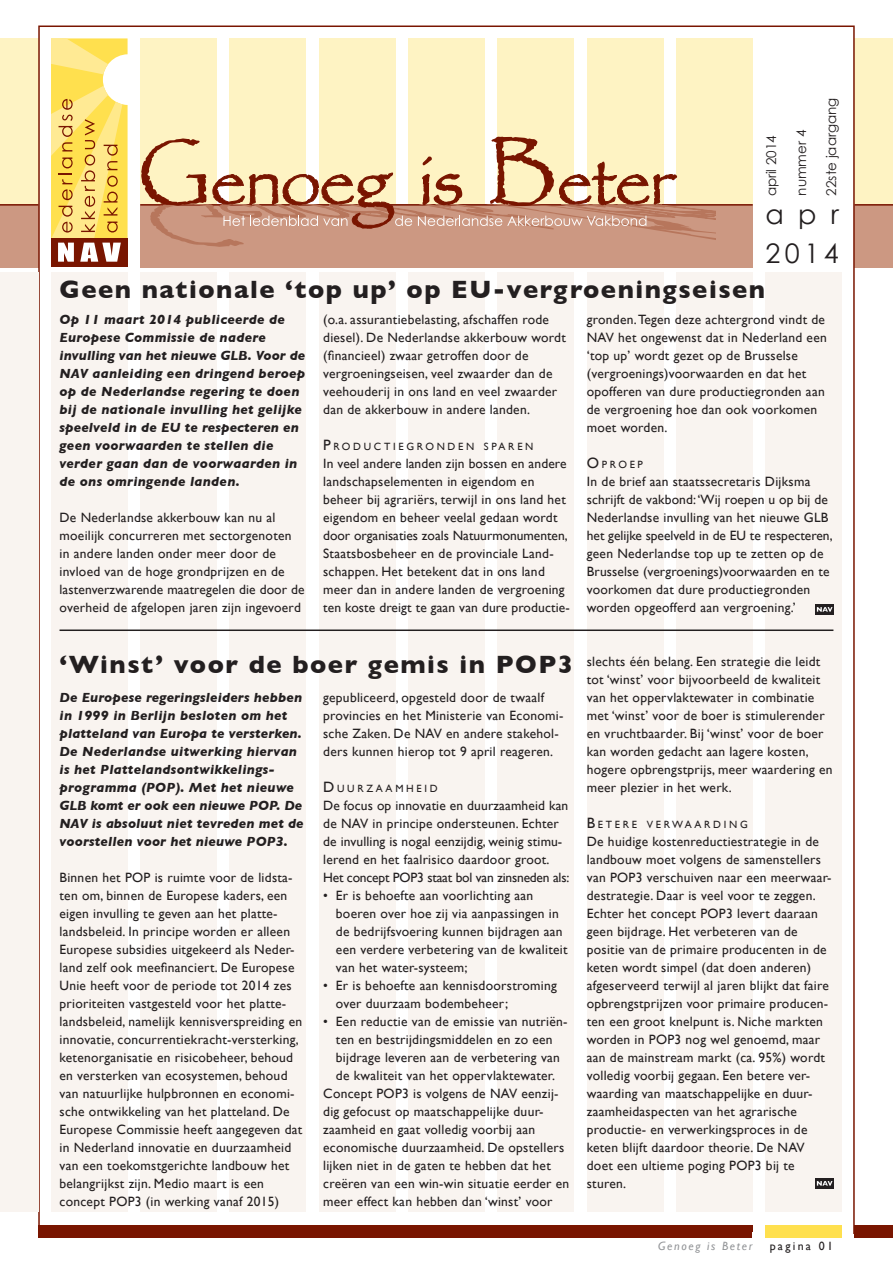
<style>
.page{position:relative;width:893px;height:1263px;background:#fff}
.page>*{position:absolute;margin:0;border:0;box-sizing:border-box;transform-origin:0 0}
.t1{font:27px/39px "Century Gothic";letter-spacing:.17em;color:#231f20}
.t2{font:700 25.5px "Gill Sans";letter-spacing:.06em;color:#231f20}
.t3{font:13.5px/18px "Gill Sans";letter-spacing:.02em;color:#231f20}
.t4{font:italic 700 13.5px/18px "Gill Sans";letter-spacing:.02em;color:#231f20}
.t5{font:13.5px "Century Gothic";color:#231f20}
.t6{font:italic 12px "Gill Sans";letter-spacing:.14em;color:#939598}
.t7{font:12px "Gill Sans";letter-spacing:.19em;color:#231f20}
.t8{font:10.5px "Gill Sans";letter-spacing:.255em;color:#231f20}
.s1{font-size:15px}
</style>
<div class="page">
<div style="left:855px;top:38px;width:38px;height:166px;background:#fef3c3"></div>
<div style="left:855px;top:204px;width:38px;height:64px;background:#cc9882"></div>
<div style="left:0;top:38px;width:38px;height:166px;background:#fef3c3"></div>
<div style="left:0;top:204px;width:38px;height:64px;background:#cc9882"></div>
<div style="left:140px;top:204px;width:613px;height:64px;background:#cc9882"></div>
<div style="left:0;top:272px;width:38px;height:940px;background:#f9f4f0"></div>
<hr style="left:0;top:204px;width:38px;height:2px;background:#791500">
<div style="left:51px;top:238px;width:77px;height:29px;background:#791500"></div>
<svg style="left:51px;top:38px;width:77px;height:224px;background:#efcf6d"></svg>
<div style="left:140px;top:38px;width:77px;height:166px;background:#fef3c3"></div>
<div style="left:230px;top:38px;width:76px;height:166px;background:#fef3c3"></div>
<div style="left:319px;top:38px;width:76px;height:166px;background:#fef3c3"></div>
<div style="left:408px;top:38px;width:77px;height:166px;background:#fef3c3"></div>
<div style="left:497px;top:38px;width:77px;height:166px;background:#fef3c3"></div>
<div style="left:587px;top:38px;width:76px;height:166px;background:#fef3c3"></div>
<div style="left:676px;top:38px;width:77px;height:166px;background:#fef3c3"></div>
<hr style="left:140px;top:204px;width:613px;height:2px;background:#791500">
<div style="left:51px;top:272px;width:77px;height:940px;background:#f9f4f0"></div>
<div style="left:140px;top:272px;width:77px;height:940px;background:#f9f4f0"></div>
<div style="left:230px;top:272px;width:76px;height:940px;background:#f9f4f0"></div>
<div style="left:319px;top:272px;width:76px;height:940px;background:#f9f4f0"></div>
<div style="left:408px;top:272px;width:77px;height:940px;background:#f9f4f0"></div>
<div style="left:497px;top:272px;width:77px;height:940px;background:#f9f4f0"></div>
<div style="left:587px;top:272px;width:76px;height:940px;background:#f9f4f0"></div>
<div style="left:676px;top:272px;width:77px;height:940px;background:#f9f4f0"></div>
<div style="left:765px;top:272px;width:77px;height:940px;background:#f9f4f0"></div>
<hr style="left:855px;top:204px;width:38px;height:2px;background:#791500">
<div style="left:38px;top:1225px;width:715px;height:12px;background:#791500"></div>
<div style="left:765px;top:1225px;width:77px;height:12px;background:#ffe04e"></div>
<div style="left:855px;top:1225px;width:38px;height:12px;background:#791500"></div>
<svg style="left:141px;top:137px;width:574px;height:110px"></svg>
<hr style="left:60px;top:629px;width:773px;height:2px;background:#231f20">
<div style="left:815px;top:1178px;width:18px;height:10px;background:#231f20"></div>
<svg style="left:817px;top:1181px;width:15px;height:5px"></svg>
<div style="left:815px;top:604px;width:18px;height:10px;background:#231f20"></div>
<svg style="left:817px;top:607px;width:15px;height:5px"></svg>
<p class="t5" style="left:823px;top:196px;width:100px;rotate:-90deg">22ste jaargang</p>
<h1 class="t1" style="left:765px;top:195px;width:75px">apr<br>2014</h1>
<p class="t5" style="left:763px;top:196px;width:62px;rotate:-90deg">april 2014</p>
<p class="t5" style="left:793px;top:196px;width:67px;rotate:-90deg">nummer 4</p>
<h2 class="t2" style="left:60px;top:275px;width:707px">Geen nationale ‘top up’ op EU-vergroeningseisen</h2>
<p class="t4" style="left:60px;top:310px;width:247px">Op 11 maart 2014 publiceerde de Europese Commissie de nadere invulling van het nieuwe GLB. Voor de NAV aanleiding een dringend beroep op de Nederlandse regering te doen bij de nationale invulling het gelijke speelveld in de EU te respecteren en geen voorwaarden te stellen die verder gaan dan de voorwaarden in de ons omringende landen.</p>
<p class="t3" style="left:60px;top:508px;width:247px">De Nederlandse akkerbouw kan nu al moeilijk concurreren met sectorgenoten in andere landen onder meer door de invloed van de hoge grondprijzen en de lastenverzwarende maatregelen die door de overheid de afgelopen jaren zijn ingevoerd</p>
<p class="t3" style="left:323px;top:310px;width:244px">(o.a. assurantiebelasting, afschaffen rode diesel). De Nederlandse akkerbouw wordt (financieel) zwaar getroffen door de vergroeningseisen, veel zwaarder dan de veehouderij in ons land en veel zwaarder dan de akkerbouw in andere landen.</p>
<p class="t8" style="left:323px;top:440px;width:212px"><span class="s1">P</span>RODUCTIEGRONDEN SPAREN</p>
<p class="t3" style="left:323px;top:454px;width:248px">In veel andere landen zijn bossen en andere landschapselementen in eigendom en beheer bij agrariërs, terwijl in ons land het eigendom en beheer veelal gedaan wordt door organisaties zoals Natuurmonumenten, Staatsbosbeheer en de provinciale Land&shy;schappen. Het betekent dat in ons land meer dan in andere landen de vergroening ten koste dreigt te gaan van dure productie-</p>
<h2 class="t2" style="left:60px;top:649px;width:515px">‘Winst’ voor de boer gemis in POP3</h2>
<p class="t4" style="left:60px;top:688px;width:246px">De Europese regeringsleiders hebben in 1999 in Berlijn besloten om het platteland van Europa te versterken.<br>De Nederlandse uitwerking hiervan is het Plattelandsontwikkelings&shy;programma (POP). Met het nieuwe GLB komt er ook een nieuwe POP. De NAV is absoluut niet tevreden met de voorstellen voor het nieuwe POP3.</p>
<p class="t3" style="left:60px;top:868px;width:244px">Binnen het POP is ruimte voor de lidsta&shy;ten om, binnen de Europese kaders, een eigen invulling te geven aan het platte&shy;landsbeleid. In principe worden er alleen Europese subsidies uitgekeerd als Neder&shy;land zelf ook meefinanciert. De Europese Unie heeft voor de periode tot 2014 zes prioriteiten vastgesteld voor het platte&shy;landsbeleid, namelijk kennisverspreiding en innovatie, concurrentiekracht-versterking, ketenorganisatie en risicobeheer, behoud en versterken van ecosystemen, behoud van natuurlijke hulpbronnen en economi&shy;sche ontwikkeling van het platteland. De Europese Commissie heeft aangegeven dat in Nederland innovatie en duurzaamheid van een toekomstgerichte landbouw het belangrijkst zijn. Medio maart is een concept POP3 (in werking vanaf 2015)</p>
<p class="t3" style="left:323px;top:688px;width:242px">gepubliceerd, opgesteld door de twaalf provincies en het Ministerie van Economi&shy;sche Zaken. De NAV en andere stakehol&shy;ders kunnen hierop tot 9 april reageren.</p>
<p class="t8" style="left:323px;top:782px;width:116px"><span class="s1">D</span> UURZAAMHEID</p>
<p class="t3" style="left:323px;top:796px;width:248px">De focus op innovatie en duurzaamheid kan de NAV in principe ondersteunen. Echter de invulling is nogal eenzijdig, weinig stimu&shy;lerend en het faalrisico daardoor groot.<br>Het concept POP3 staat bol van zinsneden als:</p>
<p class="t3" style="left:336px;top:886px;width:233px;text-indent:-13px">• Er is behoefte aan voorlichting aan boeren over hoe zij via aanpassingen in de bedrijfsvoering kunnen bijdragen aan een verdere verbetering van de kwaliteit van het water-systeem;</p>
<p class="t3" style="left:336px;top:976px;width:222px;text-indent:-13px">• Er is behoefte aan kennisdoorstroming over duurzaam bodembeheer;</p>
<p class="t3" style="left:323px;top:1012px;width:246px">• Een reductie van de emissie van nutriën-</p>
<p class="t3" style="left:336px;top:1030px;width:218px">ten en bestrijdingsmiddelen en zo een</p>
<p class="t3" style="left:336px;top:1048px;width:226px">bijdrage leveren aan de verbetering van</p>
<p class="t3" style="left:336px;top:1066px;width:221px">de kwaliteit van het oppervlaktewater.</p>
<p class="t3" style="left:323px;top:1084px;width:237px">Concept POP3 is volgens de NAV eenzij-</p>
<p class="t3" style="left:323px;top:1102px;width:222px">dig gefocust op maatschappelijke duur-</p>
<p class="t3" style="left:323px;top:1120px;width:214px">zaamheid en gaat volledig voorbij aan</p>
<p class="t3" style="left:323px;top:1138px;width:243px">economische duurzaamheid. De opstellers</p>
<p class="t3" style="left:323px;top:1156px;width:229px">lijken niet in de gaten te hebben dat het</p>
<p class="t3" style="left:323px;top:1174px;width:248px">creëren van een win-win situatie eerder en</p>
<p class="t3" style="left:323px;top:1192px;width:231px">meer effect kan hebben dan ‘winst’ voor</p>
<p class="t3" style="left:587px;top:310px;width:242px">gronden. Tegen deze achtergrond vindt de NAV het ongewenst dat in Nederland een ‘top up’ wordt gezet op de Brusselse (vergroenings)voorwaarden en dat het opofferen van dure productiegronden aan de vergroening hoe dan ook voorkomen moet worden.</p>
<p class="t8" style="left:587px;top:458px;width:57px"><span class="s1">O</span> PROEP</p>
<p class="t3" style="left:587px;top:472px;width:247px">In de brief aan staatssecretaris Dijksma schrijft de vakbond: ‘Wij roepen u op bij de Nederlandse invulling van het nieuwe GLB het gelijke speelveld in de EU te respecteren, geen Nederlandse top up te zetten op de Brusselse (vergroenings)voorwaarden en te voorkomen dat dure productiegronden worden opgeofferd aan vergroening.’</p>
<p class="t3" style="left:587px;top:652px;width:247px">slechts één belang. Een strategie die leidt tot ‘winst’ voor bijvoorbeeld de kwaliteit van het oppervlaktewater in combinatie met ‘winst’ voor de boer is stimulerender en vruchtbaarder. Bij ‘winst’ voor de boer kan worden gedacht aan lagere kosten, hogere opbrengstprijs, meer waardering en meer plezier in het werk.</p>
<p class="t8" style="left:587px;top:818px;width:163px"><span class="s1">B</span>ETERE VERWAARDING</p>
<p class="t3" style="left:587px;top:832px;width:246px">De huidige kostenreductiestrategie in de landbouw moet volgens de samenstellers van POP3 verschuiven naar een meerwaar&shy;destrategie. Daar is veel voor te zeggen.<br>Echter het concept POP3 levert daaraan geen bijdrage. Het verbeteren van de positie van de primaire producenten in de keten wordt simpel (dat doen anderen) afgeserveerd terwijl al jaren blijkt dat faire opbrengstprijzen voor primaire producen&shy;ten een groot knelpunt is. Niche markten worden in POP3 nog wel genoemd, maar aan de mainstream markt (ca. 95%) wordt volledig voorbij gegaan. Een betere ver&shy;waarding van maatschappelijke en duur&shy;zaamheidaspecten van het agrarische productie- en verwerkingsproces in de keten blijft daardoor theorie. De NAV doet een ultieme poging POP3 bij te sturen.</p>
<p class="t6" style="left:658px;top:1239px;width:96px">Genoeg is Beter</p>
<p class="t7" style="left:770px;top:1239px;width:65px">pagina 01</p>
</div>
